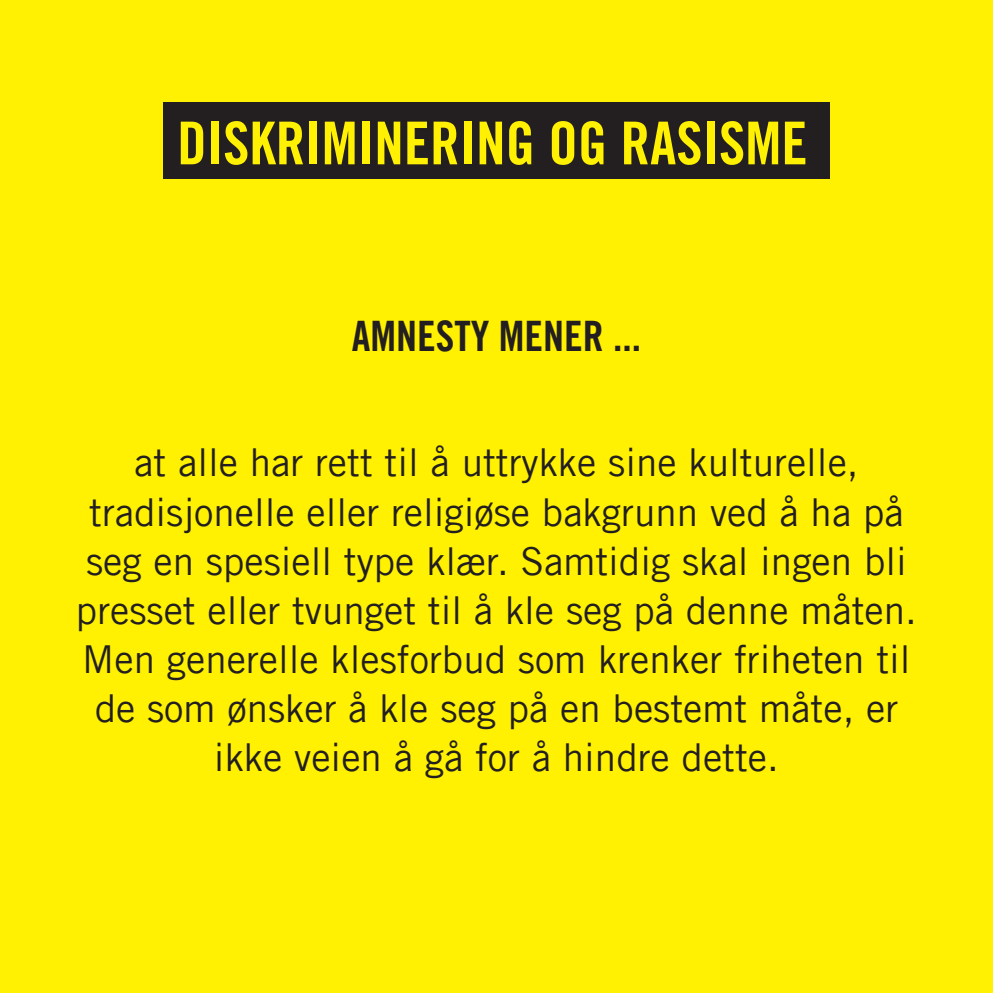
<style>
.page{position:relative;width:993px;height:993px;background:#fff}
.page>*{position:absolute;margin:0;border:0;box-sizing:border-box;transform-origin:0 0}
.t1{font:59.15px "Amnesty Trade Gothic Bd Cn 20";color:#fff101}
.t2{font:42px "Amnesty Trade Gothic Bd Cn 20";color:#231f20}
.t3{font:38.5px/49px "Amnesty Trade Gothic";color:#231f20;text-align:center}
</style>
<div class="page">
<div style="left:0;top:0;width:992px;height:992px;background:#fff101"></div>
<div style="left:163px;top:102px;width:666px;height:76px;background:#231f20"></div>
<p class="t1" style="left:177px;top:107px;width:631px">DISKRIMINERING OG RASISME</p>
<p class="t2" style="left:351px;top:310px;width:291px">AMNESTY MENER ...</p>
<p class="t3" style="left:134px;top:437px;width:725px">at alle har rett til å uttrykke sine kulturelle,</p>
<p class="t3" style="left:76px;top:486px;width:842px">tradisjonelle eller religiøse bakgrunn ved å ha på seg en spesiell type klær. Samtidig skal ingen bli presset eller tvunget til å kle seg på denne måten.<br>Men generelle klesforbud som krenker friheten til de som ønsker å kle seg på en bestemt måte, er ikke veien å gå for å hindre dette.</p>
</div>
